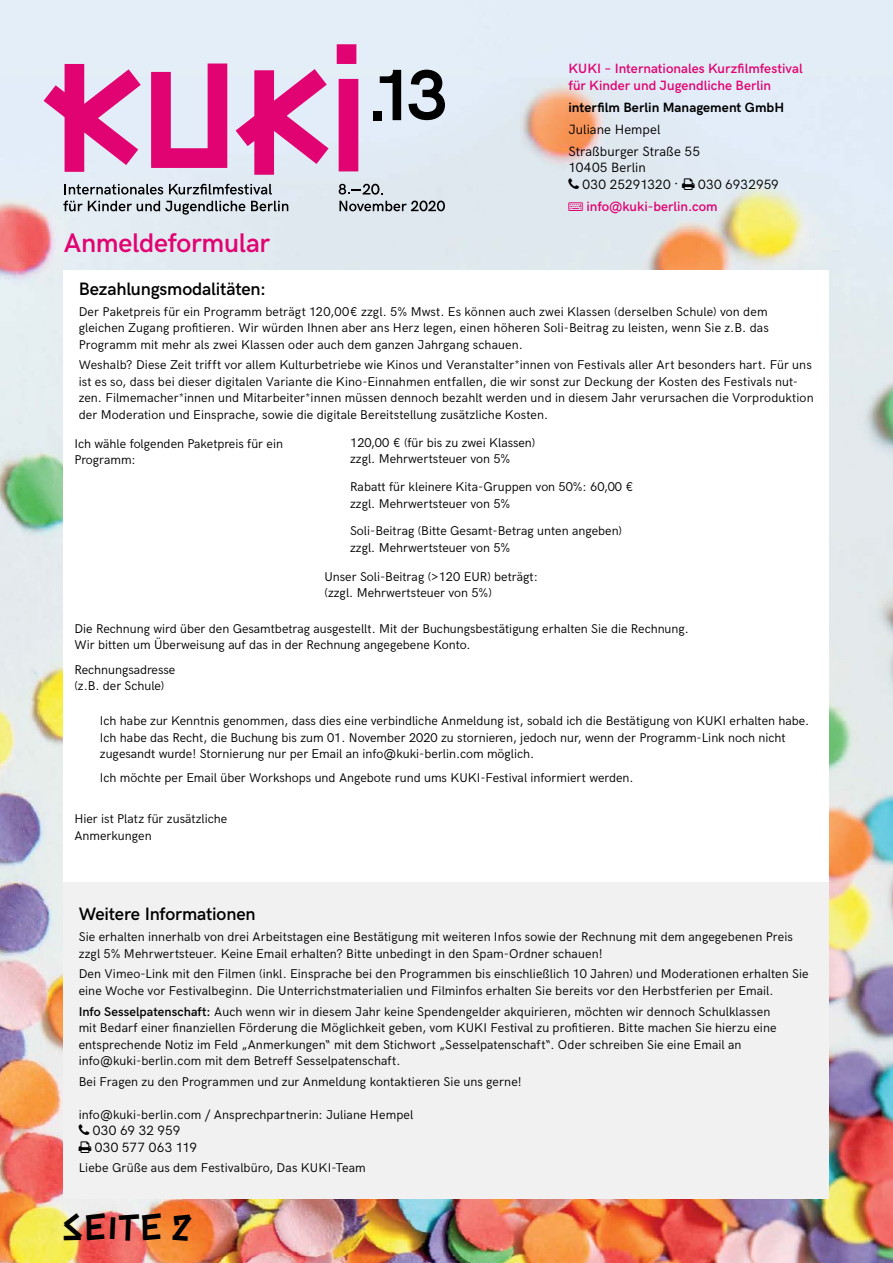
<style>
.page{position:relative;width:893px;height:1263px;background:#fff}
.page>*{position:absolute;margin:0;border:0;box-sizing:border-box;transform-origin:0 0}
.t1{font:31.8px "PWCINDERBLOX";letter-spacing:-.01em;color:#000}
.t2{font:600 27px "HK Grotesk";letter-spacing:-.01em;color:#e00371}
.t3{font:600 18px "HK Grotesk";letter-spacing:-.01em;color:#000}
.t4{font:13.5px/16.5px "HK Grotesk";letter-spacing:.005em;color:#000}
.t5{font:600 13.5px/16.5px "HK Grotesk";color:#e00371}
.t6{font:700 13.5px "HK Grotesk";letter-spacing:.005em;color:#000}
.t7{font:12.75px/16.5px "HK Grotesk";letter-spacing:.005em;color:#000}
.s1{font-weight:600}
</style>
<div class="page">
<img style="left:0;top:0;width:893px;height:1263px">
<div style="left:64px;top:270px;width:765px;height:612px;background:#fff"></div>
<div style="left:64px;top:882px;width:765px;height:317px;background:#f1f1f2"></div>
<svg style="left:44px;top:44px;width:314px;height:131px;background:#e191c2"></svg>
<svg style="left:339px;top:201px;width:106px;height:10px"></svg>
<svg style="left:65px;top:184px;width:98px;height:11px"></svg>
<svg style="left:169px;top:184px;width:103px;height:11px"></svg>
<svg style="left:63px;top:201px;width:182px;height:14px;background:#a9b0b5"></svg>
<svg style="left:251px;top:201px;width:37px;height:10px"></svg>
<svg style="left:339px;top:184px;width:44px;height:11px"></svg>
<div style="left:373px;top:111px;width:8px;height:9px;background:#000"></div>
<svg style="left:380px;top:70px;width:21px;height:50px"></svg>
<svg style="left:409px;top:70px;width:36px;height:50px;background:#72777d"></svg>
<svg style="left:568px;top:178px;width:11px;height:11px"></svg>
<svg style="left:682px;top:178px;width:13px;height:12px"></svg>
<svg style="left:568px;top:202px;width:15px;height:9px"></svg>
<h2 class="t2" style="left:64px;top:222px;width:208px">Anmeldeformular</h2>
<p class="t5" style="left:568px;top:59px;width:236px">KUKI – Internationales Kurzfilmfestival für Kinder und Jugendliche Berlin</p>
<p class="t6" style="left:568px;top:97px;width:217px">interfilm Berlin Management GmbH</p>
<p class="t4" style="left:568px;top:117px;width:133px;line-height:22px">Juliane Hempel<br>Straßburger Straße 55</p>
<p class="t4" style="left:583px;top:158px;width:97px;text-indent:-14px">10405 Berlin<br>030 25291320 ·</p>
<p class="t4" style="left:698px;top:175px;width:82px">030 6932959</p>
<p class="t5" style="left:586px;top:197px;width:133px">info@kuki-berlin.com</p>
<h3 class="t3" style="left:79px;top:275px;width:189px">Bezahlungsmodalitäten:</h3>
<p class="t7" style="left:79px;top:302px;width:692px;text-align:justify">Der Paketpreis für ein Programm beträgt 120,00€ zzgl. 5% Mwst. Es können auch zwei Klassen (derselben Schule) von dem gleichen Zugang profitieren. Wir würden Ihnen aber ans Herz legen, einen höheren Soli-Beitrag zu leisten, wenn Sie z.B. das Programm mit mehr als zwei Klassen oder auch dem ganzen Jahrgang schauen.</p>
<p class="t7" style="left:79px;top:356px;width:736px">Weshalb? Diese Zeit trifft vor allem Kulturbetriebe wie Kinos und Veranstalter*innen von Festivals aller Art besonders hart. Für uns ist es so, dass bei dieser digitalen Variante die Kino-Einnahmen entfallen, die wir sonst zur Deckung der Kosten des Festivals nut&shy;zen. Filmemacher*innen und Mitarbeiter*innen müssen dennoch bezahlt werden und in diesem Jahr verursachen die Vorproduktion der Moderation und Einsprache, sowie die digitale Bereitstellung zusätzliche Kosten.</p>
<p class="t7" style="left:74px;top:434px;width:210px">Ich wähle folgenden Paketpreis für ein<br>Programm:</p>
<p class="t7" style="left:350px;top:433px;width:187px">120,00 € (für bis zu zwei Klassen) zzgl. Mehrwertsteuer von 5%</p>
<p class="t7" style="left:350px;top:477px;width:285px">Rabatt für kleinere Kita-Gruppen von 50%: 60,00 € zzgl. Mehrwertsteuer von 5%</p>
<p class="t7" style="left:350px;top:522px;width:273px">Soli-Beitrag (Bitte Gesamt-Betrag unten angeben) zzgl. Mehrwertsteuer von 5%</p>
<p class="t7" style="left:325px;top:567px;width:215px">Unser Soli-Beitrag (&gt;120 EUR) beträgt: (zzgl. Mehrwertsteuer von 5%)</p>
<p class="t7" style="left:74px;top:619px;width:616px">Die Rechnung wird über den Gesamtbetrag ausgestellt. Mit der Buchungsbestätigung erhalten Sie die Rechnung.<br>Wir bitten um Überweisung auf das in der Rechnung angegebene Konto.</p>
<p class="t7" style="left:74px;top:660px;width:102px">Rechnungsadresse (z.B. der Schule)</p>
<p class="t7" style="left:100px;top:712px;width:711px">Ich habe zur Kenntnis genommen, dass dies eine verbindliche Anmeldung ist, sobald ich die Bestätigung von KUKI erhalten habe.<br>Ich habe das Recht, die Buchung bis zum 01. November 2020 zu stornieren, jedoch nur, wenn der Programm-Link noch nicht zugesandt wurde! Stornierung nur per Email an info@kuki-berlin.com möglich.</p>
<p class="t7" style="left:100px;top:769px;width:535px">Ich möchte per Email über Workshops und Angebote rund ums KUKI-Festival informiert werden.</p>
<p class="t7" style="left:74px;top:810px;width:154px">Hier ist Platz für zusätzliche<br>Anmerkungen</p>
<h3 class="t3" style="left:79px;top:901px;width:178px">Weitere Informationen</h3>
<p class="t7" style="left:79px;top:927px;width:716px">Sie erhalten innerhalb von drei Arbeitstagen eine Bestätigung mit weiteren Infos sowie der Rechnung mit dem angegebenen Preis zzgl 5% Mehrwertsteuer. Keine Email erhalten? Bitte unbedingt in den Spam-Ordner schauen!</p>
<p class="t7" style="left:79px;top:965px;width:732px">Den Vimeo-Link mit den Filmen (inkl. Einsprache bei den Programmen bis einschließlich 10 Jahren) und Moderationen erhalten Sie eine Woche vor Festivalbeginn. Die Unterrichstmaterialien und Filminfos erhalten Sie bereits vor den Herbstferien per Email.</p>
<p class="t7" style="left:79px;top:1002px;width:699px"><span class="s1">Info Sesselpatenschaft:</span> Auch wenn wir in diesem Jahr keine Spendengelder akquirieren, möchten wir dennoch Schulklassen mit Bedarf einer finanziellen Förderung die Möglichkeit geben, vom KUKI Festival zu profitieren. Bitte machen Sie hierzu eine entsprechende Notiz im Feld „Anmerkungen“ mit dem Stichwort „Sesselpatenschaft“. Oder schreiben Sie eine Email an info@kuki-berlin.com mit dem Betreff Sesselpatenschaft.</p>
<p class="t7" style="left:79px;top:1072px;width:445px">Bei Fragen zu den Programmen und zur Anmeldung kontaktieren Sie uns gerne!</p>
<p class="t7" style="left:79px;top:1105px;width:336px">info@kuki-berlin.com / Ansprechpartnerin: Juliane Hempel</p>
<p class="t4" style="left:93px;top:1121px;width:106px">030 69 32 959<br>030 577 063 119</p>
<p class="t7" style="left:79px;top:1159px;width:289px">Liebe Grüße aus dem Festivalbüro, Das KUKI-Team</p>
<h1 class="t1" style="left:64px;top:1211px;width:133px">Seite 2</h1>
</div>
